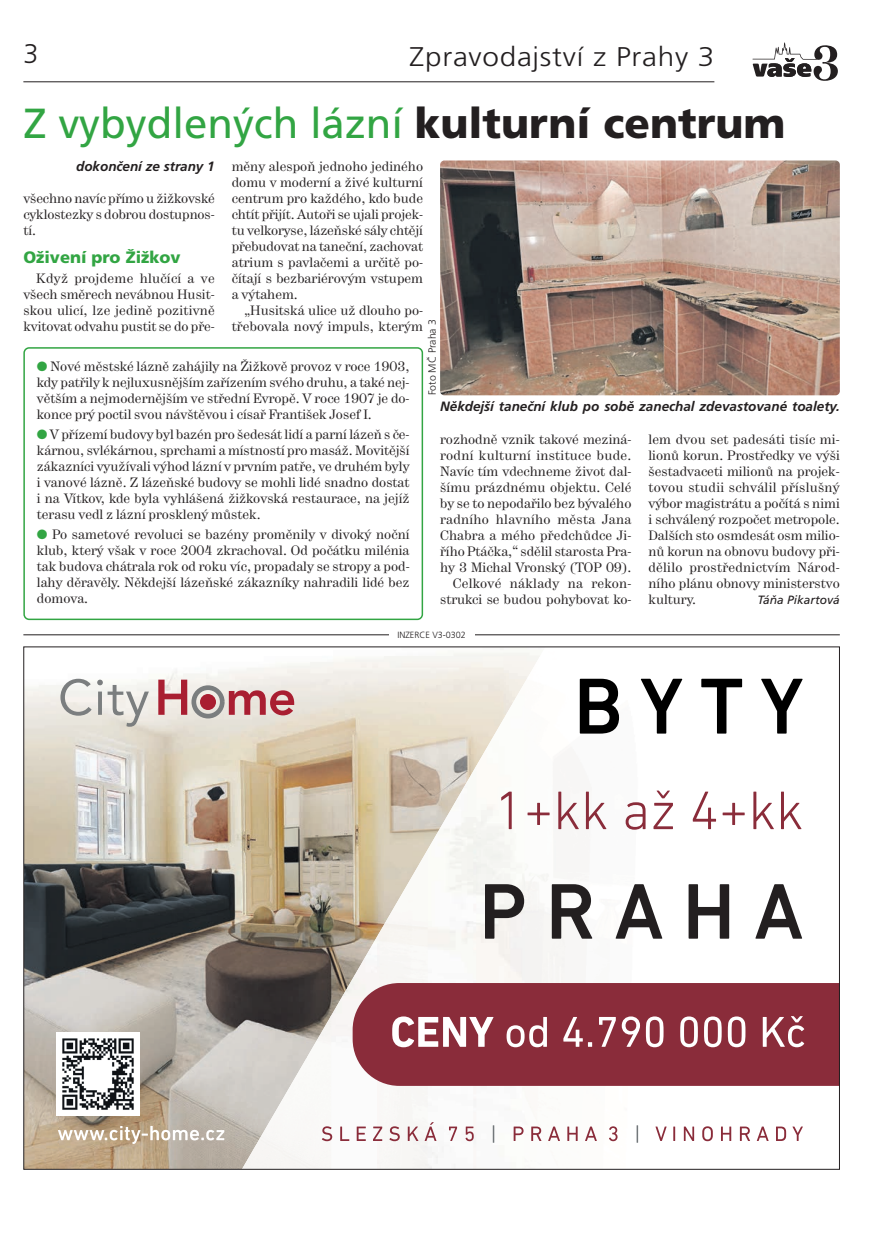
<style>
.page{position:relative;width:893px;height:1242px;background:#fff}
.page>*{position:absolute;margin:0;border:0;box-sizing:border-box;transform-origin:0 0}
.t1{font:42px "Frutiger CE";color:#32a543}
.t2{font:300 27px "Frutiger CE";letter-spacing:.025em;color:#231f20;scale:1.1 1}
.t3{font:300 27px "Frutiger CE";letter-spacing:.025em;color:#231f20}
.t4{font:900 16.5px "Frutiger CE";color:#32a543}
.t5{font:13.5px/16px "Hercules";color:#231f20;text-align:justify}
.t6{font:italic 700 13.5px "Frutiger CE";color:#231f20}
.t7{font:italic 12px "Frutiger CE";color:#231f20}
.t8{font:300 10.5px "Frutiger CE";color:#231f20}
.t9{font:300 9px "Frutiger CE";color:#231f20}
.s1{font-weight:900;color:#231f20}
.s2{color:#32a543}
</style>
<div class="page">
<svg style="left:752px;top:43px;width:86px;height:38px"></svg>
<hr style="left:23px;top:81px;width:691px;height:1px;background:#231f20">
<hr style="left:23px;top:634px;width:817px;height:1px;background:#231f20">
<div style="left:389px;top:629px;width:85px;height:11px;background:#fff"></div>
<img style="left:25px;top:659px;width:330px;height:373px">
<img style="left:355px;top:648px;width:149px;height:185px">
<img style="left:355px;top:833px;width:72px;height:99px">
<img style="left:25px;top:1032px;width:34px;height:135px">
<img style="left:109px;top:1032px;width:173px;height:135px">
<img style="left:59px;top:1116px;width:50px;height:51px">
<img style="left:524px;top:648px;width:145px;height:495px">
<img style="left:476px;top:683px;width:48px;height:460px">
<img style="left:427px;top:766px;width:49px;height:401px">
<img style="left:379px;top:849px;width:49px;height:318px">
<img style="left:330px;top:932px;width:49px;height:232px">
<img style="left:282px;top:1015px;width:49px;height:152px">
<img style="left:242px;top:1099px;width:41px;height:68px">
<svg style="left:580px;top:679px;width:223px;height:54px"></svg>
<svg style="left:501px;top:790px;width:300px;height:39px"></svg>
<svg style="left:485px;top:884px;width:317px;height:54px"></svg>
<div style="left:191px;top:685px;width:34px;height:33px;border:5px solid #7b7e7f;border-radius:50%"></div>
<svg style="left:60px;top:679px;width:89px;height:47px"></svg>
<svg style="left:158px;top:679px;width:29px;height:36px"></svg>
<svg style="left:229px;top:690px;width:65px;height:25px;background:#c77b82"></svg>
<div style="left:200px;top:694px;width:16px;height:16px;background:#a91e31;border-radius:50%"></div>
<svg style="left:322px;top:1122px;width:152px;height:19px"></svg>
<svg style="left:493px;top:1125px;width:1px;height:17px"></svg>
<svg style="left:514px;top:1126px;width:103px;height:15px"></svg>
<svg style="left:637px;top:1125px;width:1px;height:17px"></svg>
<svg style="left:655px;top:1126px;width:148px;height:15px"></svg>
<img style="left:56px;top:1032px;width:84px;height:83px">
<svg style="left:58px;top:1126px;width:166px;height:18px"></svg>
<div style="left:353px;top:983px;width:485px;height:103px;background:#8a2c3a"></div>
<svg style="left:392px;top:1016px;width:102px;height:31px"></svg>
<svg style="left:507px;top:1016px;width:297px;height:31px"></svg>
<div style="left:86px;top:1064px;width:22px;height:22px;background:#fff"></div>
<svg style="left:23px;top:347px;width:400px;height:273px"></svg>
<img style="left:440px;top:160px;width:400px;height:235px;border-radius:4px">
<h2 class="t3" style="left:23px;top:43px;width:17px">3</h2>
<h2 class="t2" style="left:410px;top:46px;width:279px">Zpravodajství z Prahy 3</h2>
<h1 class="t1" style="left:23px;top:106px;width:763px">Z vybydlených lázní <span class="s1">kulturní centrum</span></h1>
<p class="t6" style="left:76px;top:160px;width:140px">dokončení ze strany 1</p>
<p class="t5" style="left:232px;top:159px;width:193px">měny alespoň jednoho jediného domu v moderní a živé kulturní centrum pro každého, kdo bude chtít přijít. Autoři se ujali projek - tu velkoryse, lázeňské sály chtějí přebudovat na taneční, zachovat atrium s pavlačemi a určitě po&shy;čítají s bezbariérovým vstupem a výtahem.</p>
<p class="t5" style="left:232px;top:303px;width:193px;text-align:right">„Husitská ulice už dlouho po&shy;třebovala nový impuls, kterým</p>
<p class="t5" style="left:23px;top:191px;width:193px">všechno navíc přímo u žižkovské cyklostezky s dobrou dostupnos - tí.</p>
<p class="t4" style="left:23px;top:251px;width:159px">Oživení pro Žižkov</p>
<p class="t5" style="left:23px;top:271px;width:193px;text-indent:13px">Když projdeme hlučící a ve všech směrech nevábnou Husit&shy;skou ulicí, lze jedině pozitivně kvitovat odvahu pustit se do pře-</p>
<p class="t8" style="left:428px;top:395px;width:77px;rotate:-90deg">Foto MČ Praha 3</p>
<p class="t5" style="left:37px;top:359px;width:374px"><span class="s2">●</span> Nové městské lázně zahájily na Žižkově provoz v roce 1903, kdy patřily k nejluxusnějším zařízením svého druhu, a také nej&shy;větším a nejmodernějším ve střední Evropě. V roce 1907 je do&shy;konce prý poctil svou návštěvou i císař František Josef I.</p>
<p class="t5" style="left:37px;top:427px;width:374px"><span class="s2">●</span> V přízemí budovy byl bazén pro šedesát lidí a parní lázeň s če&shy;kárnou, svlékárnou, sprchami a místností pro masáž. Movitější zákazníci využívali výhod lázní v prvním patře, ve druhém byly i vanové lázně. Z lázeňské budovy se mohli lidé snadno dostat i na Vítkov, kde byla vyhlášená žižkovská restaurace, na jejíž terasu vedl z lázní prosklený můstek.</p>
<p class="t5" style="left:37px;top:527px;width:374px"><span class="s2">●</span> Po sametové revoluci se bazény proměnily v divoký noční klub, který však v roce 2004 zkrachoval. Od počátku milénia tak budova chátrala rok od roku víc, propadaly se stropy a pod&shy;lahy děravěly. Někdejší lázeňské zákazníky nahradili lidé bez domova.</p>
<p class="t6" style="left:440px;top:401px;width:401px">Někdejší taneční klub po sobě zanechal zdevastované toalety.</p>
<p class="t5" style="left:440px;top:432px;width:193px;text-align:right">rozhodně vznik takové meziná&shy;rodní kulturní instituce bude.<br>Navíc tím vdechneme život dal&shy;šímu prázdnému objektu. Celé by se to nepodařilo bez bývalého radního hlavního města Jana<br>Chabra a mého předchůdce Ji&shy;řího Ptáčka,“ sdělil starosta Pra - hy 3 Michal Vronský (TOP 09).<br>Celkové náklady na rekon&shy;strukci se budou pohybovat ko-</p>
<p class="t5" style="left:648px;top:432px;width:193px">lem dvou set padesáti tisíc mi - lionů korun. Prostředky ve výši šestadvaceti milionů na projek&shy;tovou studii schválil příslušný výbor magistrátu a počítá s nimi i schválený rozpočet metropole.<br>Dalších sto osmdesát osm milio - nů korun na obnovu budovy při&shy;dělilo prostřednictvím Národ&shy;ního plánu obnovy ministerstvo kultury.</p>
<p class="t7" style="left:757px;top:595px;width:84px">Táňa Pikartová</p>
<p class="t9" style="left:397px;top:631px;width:70px">INZERCE V3-0302</p>
</div>
